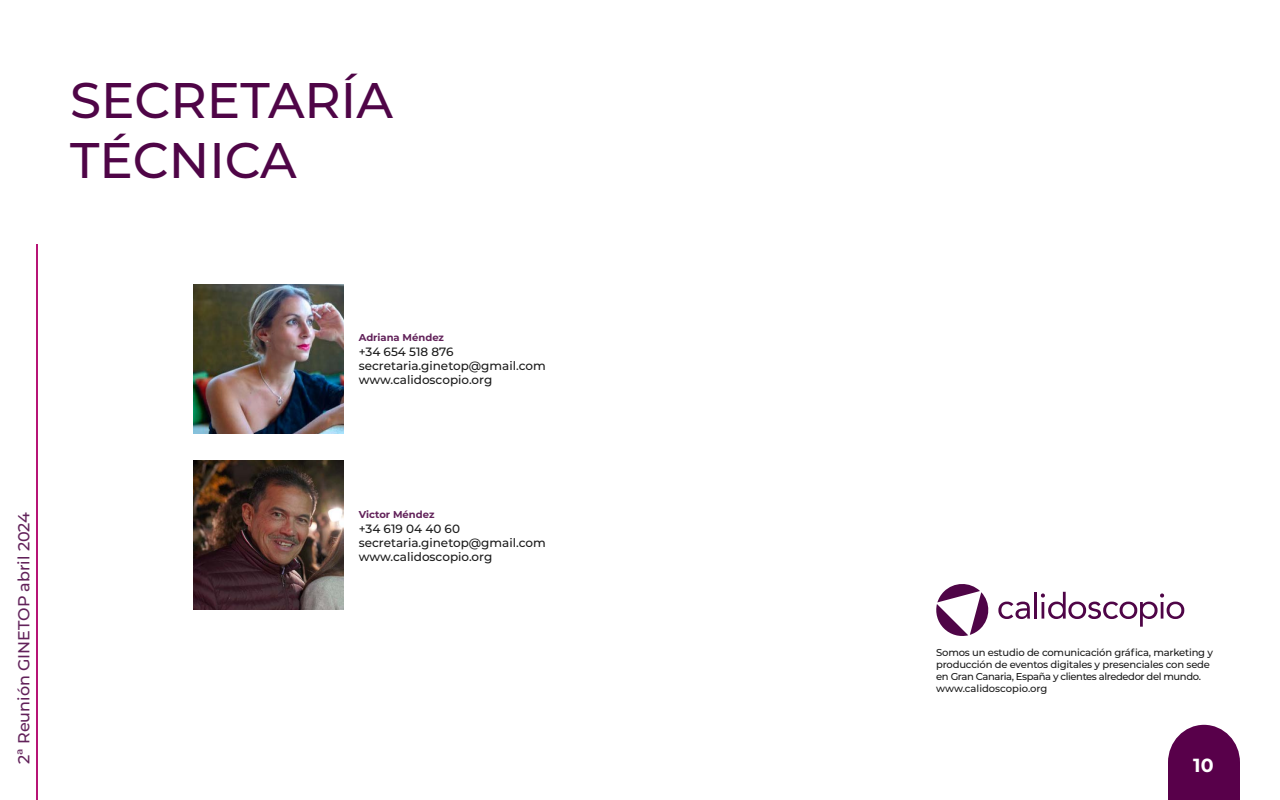
<style>
.page{position:relative;width:1280px;height:800px;background:#fff}
.page>*{position:absolute;margin:0;border:0;box-sizing:border-box;transform-origin:0 0}
.t1{font:500 50px/60px "Montserrat";color:#4f0547}
.t2{font:700 19px "Montserrat";color:#fff}
.t3{font:500 16px "Montserrat";color:#62225a}
.t4{font:500 12px/14.4px "Montserrat";color:#1a1a1a}
.t5{font:500 10px/12px "Montserrat";letter-spacing:-.02em;color:#1a1a1a}
.t6{font:700 10px "Montserrat";color:#62225a}
</style>
<div class="page">
<hr style="left:36px;top:244px;width:2px;height:556px;background:#b71475">
<img style="left:194px;top:284px;width:150px;height:150px">
<img style="left:194px;top:460px;width:150px;height:150px">
<svg style="left:936px;top:584px;width:53px;height:52px"></svg>
<svg style="left:998px;top:602px;width:32px;height:17px"></svg>
<hr style="left:1034px;top:592px;width:3px;height:27px;background:#4f0547">
<svg style="left:1041px;top:592px;width:143px;height:35px"></svg>
<svg style="left:1168px;top:725px;width:72px;height:75px"></svg>
<h1 class="t1" style="left:70px;top:69px;width:325px">SECRETARÍA<br>TÉCNICA</h1>
<h3 class="t3" style="left:13px;top:764px;width:253px;rotate:-90deg">2ª Reunión GINETOP abril 2024</h3>
<p class="t6" style="left:359px;top:331px;width:87px">Adriana Méndez</p>
<p class="t4" style="left:359px;top:344px;width:189px">+34 654 518 876 secretaria.ginetop@gmail.com www.calidoscopio.org</p>
<p class="t6" style="left:359px;top:508px;width:77px">Victor Méndez</p>
<p class="t4" style="left:359px;top:521px;width:189px">+34 619 04 40 60 secretaria.ginetop@gmail.com www.calidoscopio.org</p>
<p class="t5" style="left:936px;top:646px;width:278px">Somos un estudio de comunicación gráfica, marketing y producción de eventos digitales y presenciales con sede en Gran Canaria, España y clientes alrededor del mundo. www.calidoscopio.org</p>
<h2 class="t2" style="left:1193px;top:751px;width:22px">10</h2>
</div>
